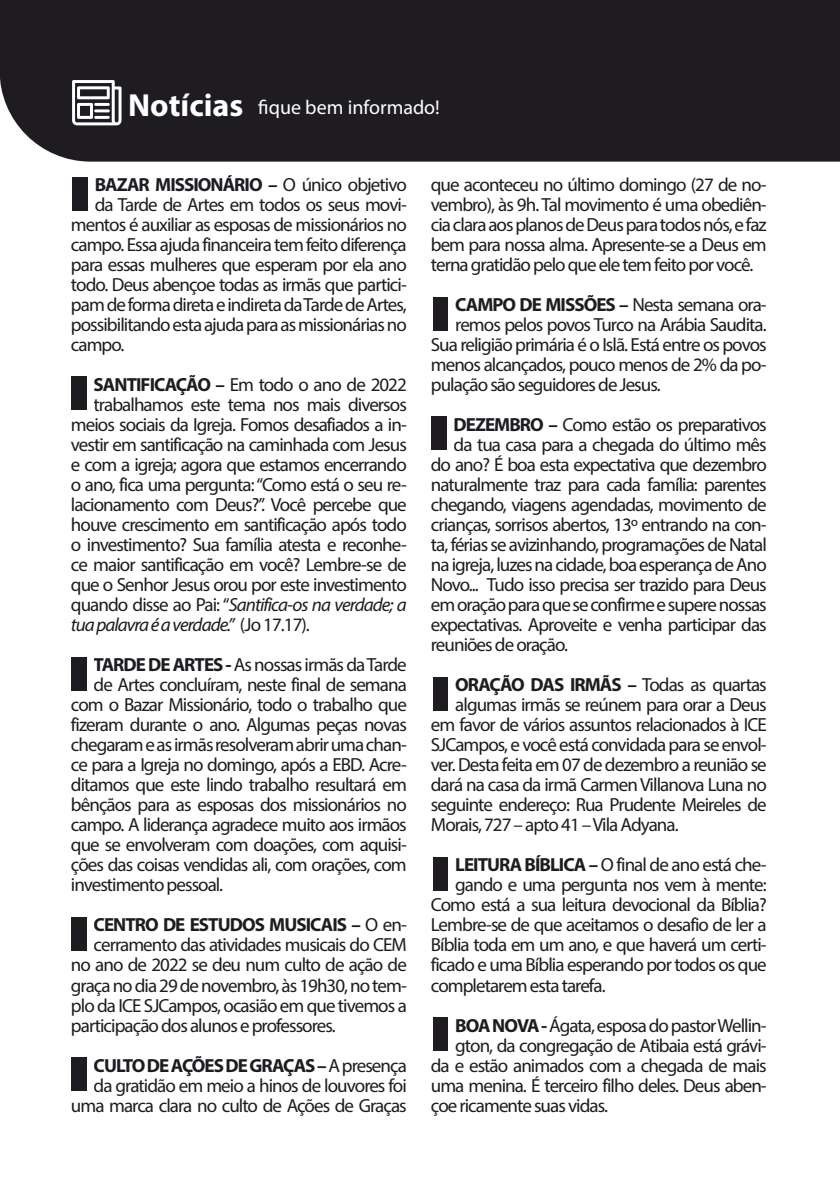
<style>
.page{position:relative;width:840px;height:1191px;background:#fff}
.page>*{position:absolute;margin:0;border:0;box-sizing:border-box;transform-origin:0 0}
.t1{font:700 32px "Myriad Pro";color:#fff}
.t2{font:20px "Myriad Pro";color:#fff}
.t3{font:19px/20px "Myriad Pro";letter-spacing:-.05em;color:#1f1c21;text-align:right}
.t4{font:700 19px "Myriad Pro";letter-spacing:-.05em;color:#1f1c21}
.t5{font:italic 19px "Myriad Pro";letter-spacing:-.05em;color:#1f1c21}
.s1{font-weight:400}
.s2{font-weight:700}
.s3{font-style:normal}
</style>
<div class="page">
<div style="left:0;top:0;width:839px;height:162px;background:#1f1c21"></div>
<svg style="left:72px;top:80px;width:49px;height:45px"></svg>
<hr style="left:94px;top:103px;width:16px;height:3px;background:#fff">
<hr style="left:94px;top:116px;width:16px;height:3px;background:#fff">
<hr style="left:94px;top:109px;width:16px;height:3px;background:#fff">
<div style="left:72px;top:177px;width:16px;height:33px;background:#1f1c21"></div>
<div style="left:71px;top:377px;width:16px;height:33px;background:#1f1c21"></div>
<div style="left:432px;top:298px;width:16px;height:33px;background:#1f1c21"></div>
<div style="left:432px;top:677px;width:16px;height:33px;background:#1f1c21"></div>
<div style="left:71px;top:657px;width:16px;height:33px;background:#1f1c21"></div>
<div style="left:432px;top:857px;width:16px;height:33px;background:#1f1c21"></div>
<div style="left:430px;top:416px;width:16px;height:34px;background:#1f1c21"></div>
<div style="left:71px;top:916px;width:16px;height:34px;background:#1f1c21"></div>
<div style="left:71px;top:1057px;width:16px;height:34px;background:#1f1c21"></div>
<div style="left:432px;top:1017px;width:16px;height:33px;background:#1f1c21"></div>
<p class="t1" style="left:128px;top:84px;width:116px">Notícias</p>
<p class="t2" style="left:258px;top:95px;width:183px">fique bem informado!</p>
<p class="t4" style="left:95px;top:172px;width:313px">BAZAR MISSIONÁRIO – <span class="s1">O único objetivo</span></p>
<p class="t3" style="left:95px;top:194px;width:313px">da Tarde de Artes em todos os seus movi-</p>
<p class="t3" style="left:71px;top:214px;width:337px">mentos é auxiliar as esposas de missionários no</p>
<p class="t3" style="left:71px;top:234px;width:337px">campo. Essa ajuda financeira tem feito diferença</p>
<p class="t3" style="left:71px;top:254px;width:337px">para essas mulheres que esperam por ela ano</p>
<p class="t3" style="left:71px;top:274px;width:337px">todo. Deus abençoe todas as irmãs que partici-</p>
<p class="t3" style="left:71px;top:294px;width:337px">pam de forma direta e indireta da Tarde de Artes,</p>
<p class="t3" style="left:71px;top:314px;width:337px">possibilitando esta ajuda para as missionárias no</p>
<p class="t3" style="left:71px;top:334px;width:55px">campo.</p>
<p class="t3" style="left:94px;top:374px;width:314px"><span class="s2">SANTIFICAÇÃO –</span> Em todo o ano de 2022</p>
<p class="t3" style="left:94px;top:394px;width:314px">trabalhamos este tema nos mais diversos</p>
<p class="t3" style="left:71px;top:414px;width:337px">meios sociais da Igreja. Fomos desafiados a in-</p>
<p class="t3" style="left:71px;top:434px;width:337px">vestir em santificação na caminhada com Jesus</p>
<p class="t3" style="left:71px;top:454px;width:337px">e com a igreja; agora que estamos encerrando</p>
<p class="t3" style="left:71px;top:474px;width:337px">o ano, fica uma pergunta: “Como está o seu re-</p>
<p class="t3" style="left:71px;top:494px;width:337px">lacionamento com Deus?”. Você percebe que</p>
<p class="t3" style="left:71px;top:514px;width:337px">houve crescimento em santificação após todo</p>
<p class="t3" style="left:71px;top:534px;width:337px">o investimento? Sua família atesta e reconhe-</p>
<p class="t3" style="left:71px;top:554px;width:337px">ce maior santificação em você? Lembre-se de</p>
<p class="t3" style="left:71px;top:574px;width:337px">que o Senhor Jesus orou por este investimento</p>
<p class="t5" style="left:71px;top:593px;width:337px"><span class="s3">quando disse ao Pai: “</span>Santifica-os na verdade; a</p>
<p class="t5" style="left:71px;top:613px;width:240px">tua palavra é a verdade.” <span class="s3">(Jo 17.17).</span></p>
<p class="t3" style="left:94px;top:654px;width:314px"><span class="s2">TARDE DE ARTES -</span> As nossas irmãs da Tarde</p>
<p class="t3" style="left:94px;top:674px;width:314px">de Artes concluíram, neste final de semana</p>
<p class="t3" style="left:71px;top:694px;width:337px">com o Bazar Missionário, todo o trabalho que</p>
<p class="t3" style="left:71px;top:714px;width:337px">fizeram durante o ano. Algumas peças novas</p>
<p class="t3" style="left:71px;top:734px;width:337px">chegaram e as irmãs resolveram abrir uma chan-</p>
<p class="t3" style="left:71px;top:754px;width:337px">ce para a Igreja no domingo, após a EBD. Acre-</p>
<p class="t3" style="left:71px;top:774px;width:337px">ditamos que este lindo trabalho resultará em</p>
<p class="t3" style="left:71px;top:794px;width:337px">bênçãos para as esposas dos missionários no</p>
<p class="t3" style="left:71px;top:814px;width:337px">campo. A liderança agradece muito aos irmãos</p>
<p class="t3" style="left:71px;top:834px;width:337px">que se envolveram com doações, com aquisi-</p>
<p class="t3" style="left:71px;top:854px;width:337px">ções das coisas vendidas ali, com orações, com</p>
<p class="t3" style="left:71px;top:874px;width:154px">investimento pessoal.</p>
<p class="t4" style="left:94px;top:912px;width:314px">CENTRO DE ESTUDOS MUSICAIS – <span class="s1">O en-</span></p>
<p class="t3" style="left:94px;top:934px;width:314px">cerramento das atividades musicais do CEM</p>
<p class="t3" style="left:71px;top:954px;width:337px">no ano de 2022 se deu num culto de ação de</p>
<p class="t3" style="left:71px;top:974px;width:337px">graça no dia 29 de novembro, às 19h30, no tem-</p>
<p class="t3" style="left:71px;top:994px;width:337px">plo da ICE SJCampos, ocasião em que tivemos a</p>
<p class="t3" style="left:71px;top:1014px;width:266px">participação dos alunos e professores.</p>
<p class="t3" style="left:71px;top:1054px;width:337px"><span class="s2">CULTO DE AÇÕES DE GRAÇAS –</span> A presença da gratidão em meio a hinos de louvores foi uma marca clara no culto de Ações de Graças</p>
<p class="t3" style="left:430px;top:174px;width:337px;text-align:justify">que aconteceu no último domingo (27 de no&shy;vembro), às 9h. Tal movimento é uma obediên&shy;cia clara aos planos de Deus para todos nós, e faz bem para nossa alma. Apresente-se a Deus em terna gratidão pelo que ele tem feito por você.</p>
<p class="t4" style="left:455px;top:292px;width:313px">CAMPO DE MISSÕES – <span class="s1">Nesta semana ora-</span></p>
<p class="t3" style="left:455px;top:314px;width:313px">remos pelos povos Turco na Arábia Saudita.</p>
<p class="t3" style="left:430px;top:334px;width:337px">Sua religião primária é o Islã. Está entre os povos</p>
<p class="t3" style="left:430px;top:354px;width:337px">menos alcançados, pouco menos de 2% da po-</p>
<p class="t3" style="left:430px;top:374px;width:231px">pulação são seguidores de Jesus.</p>
<p class="t3" style="left:453px;top:414px;width:314px"><span class="s2">DEZEMBRO –</span> Como estão os preparativos</p>
<p class="t3" style="left:453px;top:434px;width:314px">da tua casa para a chegada do último mês</p>
<p class="t3" style="left:430px;top:454px;width:337px">do ano? É boa esta expectativa que dezembro</p>
<p class="t3" style="left:430px;top:474px;width:337px">naturalmente traz para cada família: parentes</p>
<p class="t3" style="left:430px;top:494px;width:337px">chegando, viagens agendadas, movimento de</p>
<p class="t3" style="left:430px;top:514px;width:337px">crianças, sorrisos abertos, 13º entrando na con-</p>
<p class="t3" style="left:430px;top:534px;width:337px">ta, férias se avizinhando, programações de Natal</p>
<p class="t3" style="left:430px;top:554px;width:337px">na igreja, luzes na cidade, boa esperança de Ano</p>
<p class="t3" style="left:430px;top:574px;width:337px">Novo... Tudo isso precisa ser trazido para Deus</p>
<p class="t3" style="left:430px;top:594px;width:337px">em oração para que se confirme e supere nossas</p>
<p class="t3" style="left:430px;top:614px;width:337px">expectativas. Aproveite e venha participar das</p>
<p class="t3" style="left:430px;top:634px;width:138px">reuniões de oração.</p>
<p class="t4" style="left:455px;top:672px;width:313px">ORAÇÃO DAS IRMÃS – <span class="s1">Todas as quartas</span></p>
<p class="t3" style="left:455px;top:694px;width:313px">algumas irmãs se reúnem para orar a Deus</p>
<p class="t3" style="left:430px;top:714px;width:337px">em favor de vários assuntos relacionados à ICE</p>
<p class="t3" style="left:430px;top:734px;width:337px">SJCampos, e você está convidada para se envol-</p>
<p class="t3" style="left:430px;top:754px;width:337px">ver. Desta feita em 07 de dezembro a reunião se</p>
<p class="t3" style="left:430px;top:774px;width:337px">dará na casa da irmã Carmen Villanova Luna no</p>
<p class="t3" style="left:430px;top:794px;width:337px">seguinte endereço: Rua Prudente Meireles de</p>
<p class="t3" style="left:430px;top:814px;width:249px">Morais, 727 – apto 41 – Vila Adyana.</p>
<p class="t3" style="left:455px;top:854px;width:313px"><span class="s2">LEITURA BÍBLICA –</span> O final de ano está che-</p>
<p class="t3" style="left:455px;top:874px;width:313px">gando e uma pergunta nos vem à mente:</p>
<p class="t3" style="left:430px;top:894px;width:337px">Como está a sua leitura devocional da Bíblia?</p>
<p class="t3" style="left:430px;top:914px;width:337px">Lembre-se de que aceitamos o desafio de ler a</p>
<p class="t3" style="left:430px;top:934px;width:337px">Bíblia toda em um ano, e que haverá um certi-</p>
<p class="t3" style="left:430px;top:954px;width:337px">ficado e uma Bíblia esperando por todos os que</p>
<p class="t3" style="left:430px;top:974px;width:176px">completarem esta tarefa.</p>
<p class="t3" style="left:455px;top:1014px;width:313px"><span class="s2">BOA NOVA -</span> Ágata, esposa do pastor Wellin-</p>
<p class="t3" style="left:455px;top:1034px;width:313px">gton, da congregação de Atibaia está grávi-</p>
<p class="t3" style="left:430px;top:1054px;width:337px">da e estão animados com a chegada de mais</p>
<p class="t3" style="left:430px;top:1074px;width:337px">uma menina. É terceiro filho deles. Deus aben-</p>
<p class="t3" style="left:430px;top:1094px;width:178px">çoe ricamente suas vidas.</p>
</div>
